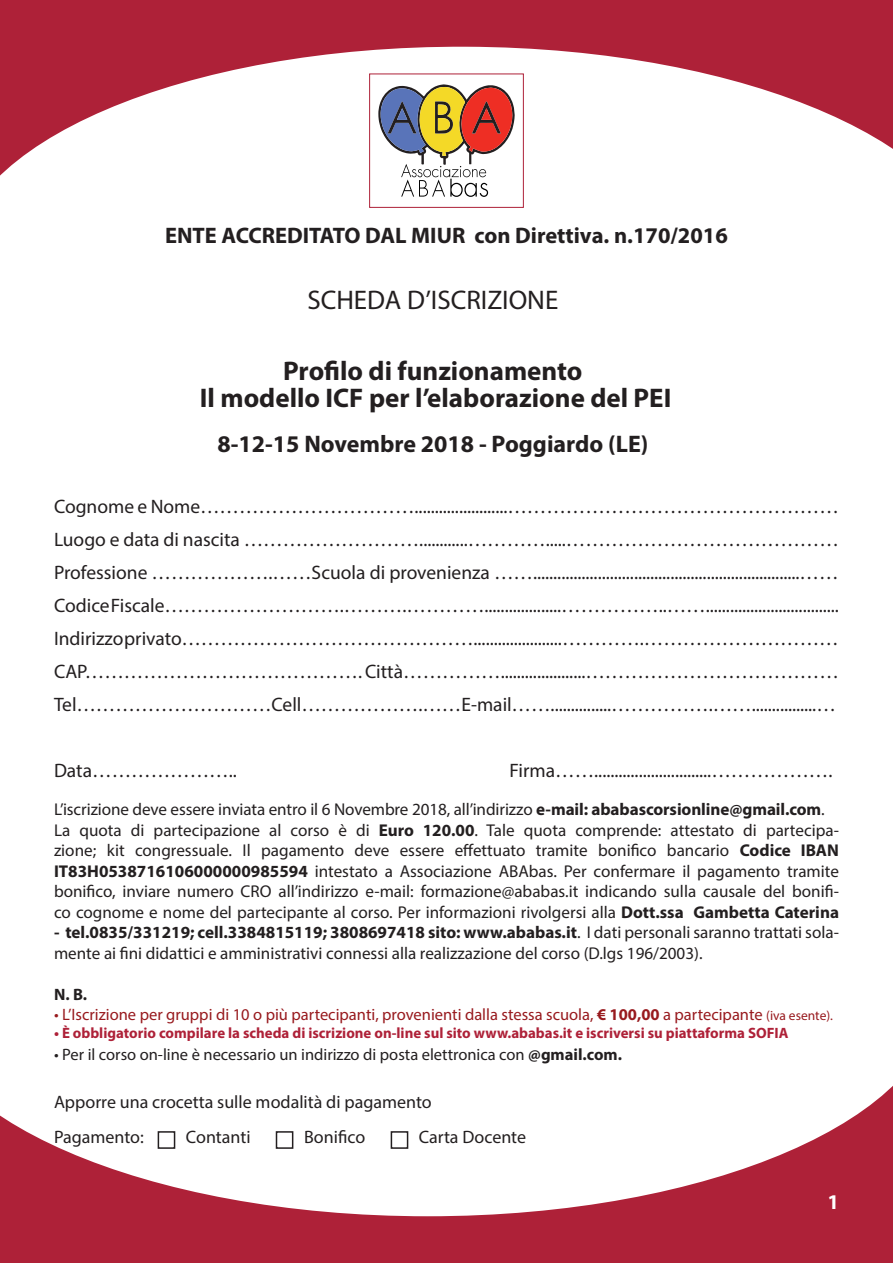
<style>
.page{position:relative;width:893px;height:1263px;background:#fff}
.page>*{position:absolute;margin:0;border:0;box-sizing:border-box;transform-origin:0 0}
.t1{font:700 27px/27px "Myriad Pro";color:#231f20;text-align:center}
.t2{font:27px "Myriad Pro";color:#231f20}
.t3{font:700 24px "Myriad Pro";color:#231f20}
.t4{font:700 22.5px "Myriad Pro";color:#231f20}
.t5{font:700 21px "Myriad Pro";color:#fff}
.t6{font:19.5px/33px "Myriad Pro";color:#231f20;text-align:justify}
.t7{font:18px/35.1px "Myriad Pro";color:#231f20}
.t8{font:17.1px/20.5px "Myriad Pro";color:#231f20}
.t9{font:16.5px "Myriad Pro";color:#981a1e}
.t10{font:16.5px "Myriad Pro";color:#231f20}
.t11{font:700 16.5px "Myriad Pro";color:#231f20}
.t12{font:700 15px "Myriad Pro";color:#ae2138}
.s1{font-weight:700}
.s2{font-size:13.5px}
</style>
<div class="page">
<div style="left:0;top:0;width:893px;height:304px;background:#ae2138"></div>
<svg style="left:0;top:46px;width:893px;height:258px;background:#f3dfe2"></svg>
<div style="left:0;top:959px;width:893px;height:304px;background:#ae2138"></div>
<svg style="left:0;top:959px;width:893px;height:257px;background:#f4e2e5"></svg>
<svg style="left:378px;top:84px;width:137px;height:113px;background:#c6a999"></svg>
<div style="left:369px;top:74px;width:155px;height:134px;border:1px solid #ae2138"></div>
<div style="left:158px;top:1131px;width:17px;height:18px;border:2px solid #231f20"></div>
<div style="left:276px;top:1131px;width:17px;height:18px;border:2px solid #231f20"></div>
<div style="left:391px;top:1131px;width:17px;height:18px;border:2px solid #231f20"></div>
<h3 class="t4" style="left:165px;top:221px;width:564px">ENTE ACCREDITATO DAL MIUR con Direttiva. n.170/2016</h3>
<h1 class="t2" style="left:307px;top:284px;width:252px">SCHEDA D’ISCRIZIONE</h1>
<h1 class="t1" style="left:200px;top:356px;width:473px">Profilo di funzionamento<br>Il modello ICF per l’elaborazione del PEI</h1>
<h2 class="t3" style="left:217px;top:428px;width:432px">8-12-15 Novembre 2018 - Poggiardo (LE)</h2>
<p class="t6" style="left:54px;top:489px;width:786px">Cognome e Nome…………………………….......................…………………………………………… Luogo e data di nascita ………………………............………….....…………………………………… Professione ……………….……Scuola di provenienza ……..................................................................…… Codice Fiscale……………………….……….…………...................……………..…….................................<br>Indirizzo privato………………………………………......................………….………………………… CAP……………………………………. Città…………….....................………………………………… Tel…………………………Cell……………….……E-mail……...............…………….……................…</p>
<p class="t6" style="left:54px;top:753px;width:184px">Data…………………..</p>
<p class="t6" style="left:510px;top:753px;width:324px">Firma…….............................……………….</p>
<p class="t8" style="left:54px;top:799px;width:786px">L’iscrizione deve essere inviata entro il 6 Novembre 2018, all’indirizzo <span class="s1">e-mail: ababascorsionline@gmail.com</span>.<br>La quota di partecipazione al corso è di <span class="s1">Euro 120.00</span>. Tale quota comprende: attestato di partecipa&shy;zione; kit congressuale. Il pagamento deve essere effettuato tramite bonifico bancario <span class="s1">Codice IBAN IT83H0538716106000000985594</span> intestato a Associazione ABAbas. Per confermare il pagamento tramite bonifico, inviare numero CRO all’indirizzo e-mail: formazione@ababas.it indicando sulla causale del bonifi&shy;co cognome e nome del partecipante al corso. Per informazioni rivolgersi alla <span class="s1">Dott.ssa Gambetta Caterina</span></p>
<p class="t8" style="left:54px;top:922px;width:786px"><span class="s1">- tel.0835/331219; cell.3384815119; 3808697418 sito: www.ababas.it</span>. I dati personali saranno trattati sola&shy;mente ai fini didattici e amministrativi connessi alla realizzazione del corso (D.lgs 196/2003).</p>
<p class="t11" style="left:54px;top:984px;width:35px">N. B.</p>
<p class="t9" style="left:54px;top:1004px;width:781px">• L’Iscrizione per gruppi di 10 o più partecipanti, provenienti dalla stessa scuola, <span class="s1">€ 100,00</span> a partecipante <span class="s2">(iva esente).</span></p>
<p class="t12" style="left:54px;top:1023px;width:736px">• È obbligatorio compilare la scheda di iscrizione on-line sul sito www.ababas.it e iscriversi su piattaforma SOFIA</p>
<p class="t10" style="left:54px;top:1044px;width:569px">• Per il corso on-line è necessario un indirizzo di posta elettronica con <span class="s1">@gmail.com.</span></p>
<p class="t7" style="left:54px;top:1084px;width:379px">Apporre una crocetta sulle modalità di pagamento<br>Pagamento:</p>
<p class="t7" style="left:186px;top:1119px;width:66px">Contanti</p>
<p class="t7" style="left:304px;top:1119px;width:63px">Bonifico</p>
<p class="t7" style="left:419px;top:1119px;width:109px">Carta Docente</p>
<p class="t5" style="left:827px;top:1188px;width:13px">1</p>
</div>
